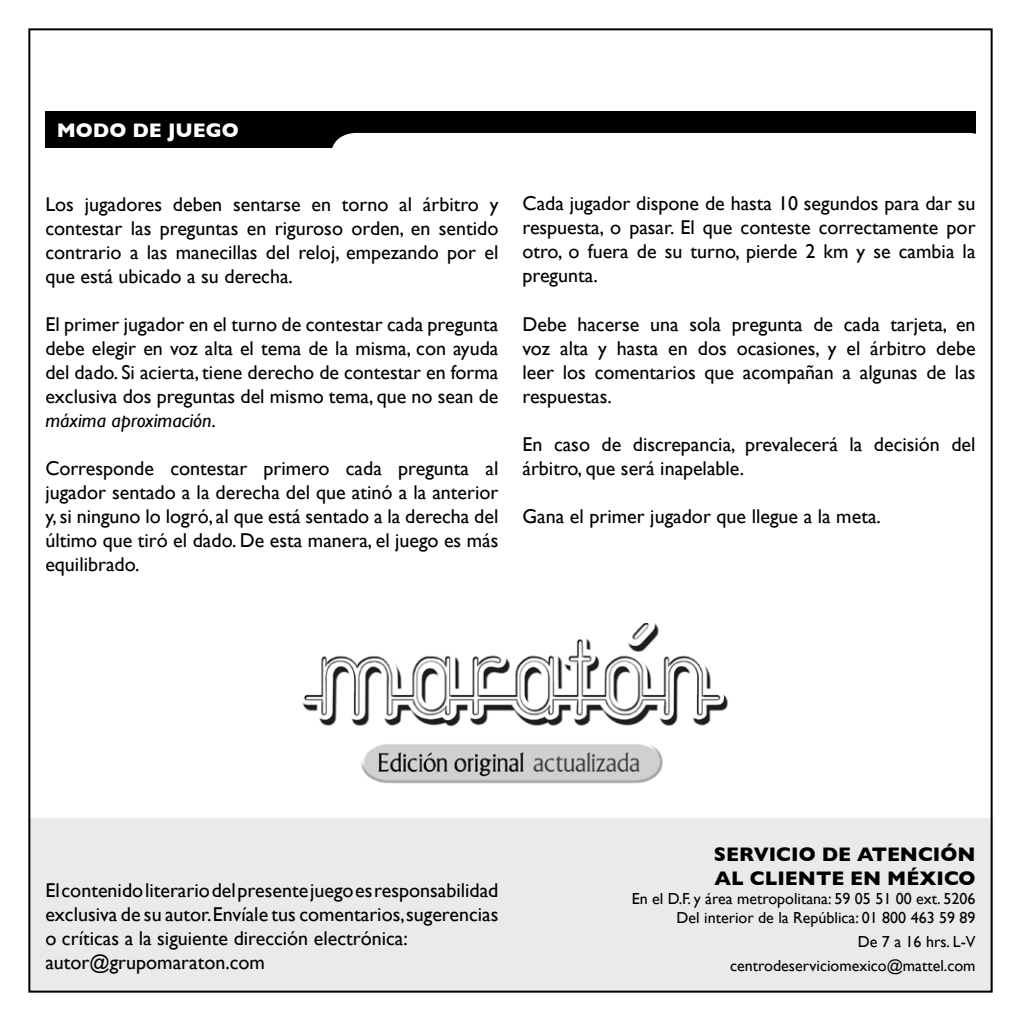
<style>
.page{position:relative;width:1021px;height:1021px;background:#fff}
.page>*{position:absolute;margin:0;border:0;box-sizing:border-box;transform-origin:0 0}
.t1{font:20px/24px "Gill Sans";color:#000;text-align:justify}
.t2{font:700 20px/24px "Gill Sans";color:#000}
.t3{font:700 20px "Gill Sans";color:#fff}
.t4{font:16px/19.2px "Gill Sans";color:#000;text-align:right}
.s1{font-style:italic}
</style>
<div class="page">
<div style="left:45px;top:111px;width:930px;height:37px;background:#000"></div>
<div style="left:331px;top:133px;width:661px;height:62px;background:#fff;border-radius:24px"></div>
<div style="left:30px;top:818px;width:962px;height:172px;background:#eaeaea"></div>
<img style="left:302px;top:623px;width:426px;height:161px">
<p class="t3" style="left:57px;top:118px;width:184px">MODO DE JUEGO</p>
<p class="t1" style="left:45px;top:192px;width:454px">Los jugadores deben sentarse en torno al árbitro y contestar las preguntas en riguroso orden, en sentido contrario a las manecillas del reloj, empezando por el que está ubicado a su derecha.</p>
<p class="t1" style="left:45px;top:312px;width:454px">El primer jugador en el turno de contestar cada pregunta debe elegir en voz alta el tema de la misma, con ayuda del dado. Si acierta, tiene derecho de contestar en forma exclusiva dos preguntas del mismo tema, que no sean de <span class="s1">máxima aproximación</span>.</p>
<p class="t1" style="left:45px;top:456px;width:454px">Corresponde contestar primero cada pregunta al jugador sentado a la derecha del que atinó a la anterior y, si ninguno lo logró, al que está sentado a la derecha del último que tiró el dado. De esta manera, el juego es más equilibrado.</p>
<p class="t1" style="left:522px;top:191px;width:454px">Cada jugador dispone de hasta 10 segundos para dar su respuesta, o pasar. El que conteste correctamente por otro, o fuera de su turno, pierde 2 km y se cambia la pregunta.</p>
<p class="t1" style="left:522px;top:311px;width:454px">Debe hacerse una sola pregunta de cada tarjeta, en voz alta y hasta en dos ocasiones, y el árbitro debe leer los comentarios que acompañan a algunas de las respuestas.</p>
<p class="t1" style="left:522px;top:431px;width:454px">En caso de discrepancia, prevalecerá la decisión del árbitro, que será inapelable.</p>
<p class="t1" style="left:522px;top:503px;width:360px">Gana el primer jugador que llegue a la meta.</p>
<p class="t1" style="left:45px;top:878px;width:454px;text-align:left">El contenido literario del presente juego es responsabilidad exclusiva de su autor. Envíale tus comentarios, sugerencias o críticas a la siguiente dirección electrónica: autor@grupomaraton.com</p>
<p class="t2" style="left:713px;top:841px;width:263px">SERVICIO DE ATENCIÓN<br>AL CLIENTE EN MÉXICO</p>
<p class="t4" style="left:632px;top:888px;width:345px">En el D.F. y área metropolitana: 59 05 51 00 ext. 5206<br>Del interior de la República: 01 800 463 59 89</p>
<p class="t4" style="left:730px;top:929px;width:247px;line-height:24px">De 7 a 16 hrs. L-V centrodeserviciomexico@mattel.com</p>
</div>
